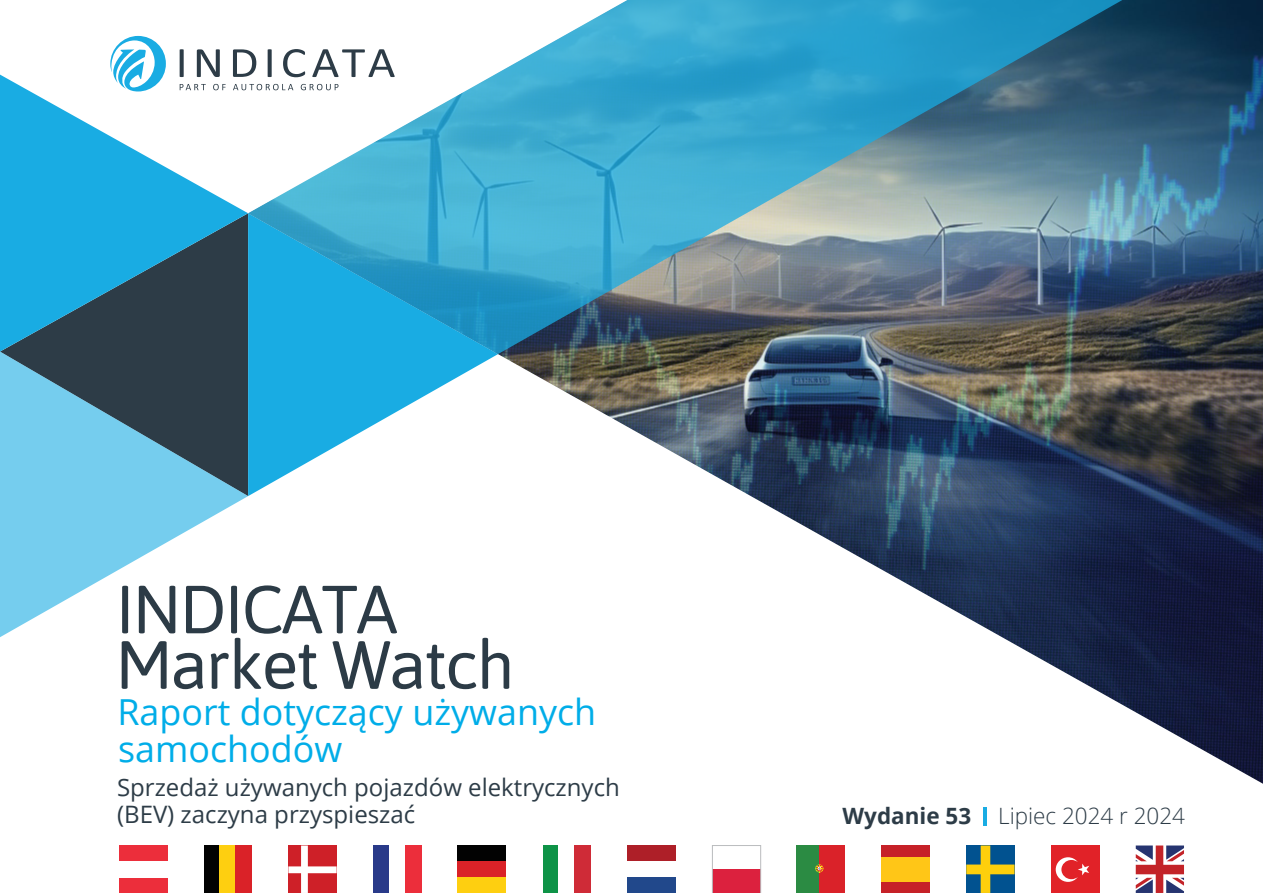
<style>
.page{position:relative;width:1263px;height:893px;background:#fff}
.page>*{position:absolute;margin:0;border:0;box-sizing:border-box;transform-origin:0 0}
.t1{font:67.8px/55.5px "Asap";letter-spacing:-.03em;color:#2c3b46}
.t2{font:35.85px/37.3px "Open Sans";color:#00ade8}
.t3{font:24px/27px "Open Sans";color:#2d3c47}
.t4{font:300 22.5px "Open Sans";color:#2d3c47}
.s1{font-weight:700}
</style>
<div class="page">
<div style="left:119px;top:845px;width:48px;height:48px;background:#ec2e3b"></div>
<div style="left:119px;top:861px;width:48px;height:17px;background:#fff"></div>
<svg style="left:288px;top:845px;width:49px;height:48px"></svg>
<div style="left:373px;top:845px;width:16px;height:48px;background:#293a89"></div>
<div style="left:405px;top:845px;width:16px;height:48px;background:#ec2e3b"></div>
<div style="left:458px;top:861px;width:48px;height:16px;background:#da2228"></div>
<div style="left:458px;top:877px;width:48px;height:16px;background:#fecf10"></div>
<div style="left:458px;top:845px;width:48px;height:16px;background:#020202"></div>
<div style="left:543px;top:845px;width:15px;height:48px;background:#0e9347"></div>
<div style="left:575px;top:845px;width:16px;height:48px;background:#cf2b37"></div>
<div style="left:204px;top:845px;width:15px;height:48px;background:#020202"></div>
<div style="left:219px;top:845px;width:17px;height:48px;background:#fecf10"></div>
<div style="left:236px;top:845px;width:16px;height:48px;background:#da2228"></div>
<div style="left:627px;top:878px;width:49px;height:15px;background:#21488b"></div>
<div style="left:627px;top:845px;width:49px;height:16px;background:#ae1f28"></div>
<div style="left:797px;top:845px;width:23px;height:48px;background:#2b8b43"></div>
<div style="left:819px;top:845px;width:26px;height:48px;background:#da2229"></div>
<svg style="left:815px;top:864px;width:8px;height:8px"></svg>
<div style="left:881px;top:845px;width:49px;height:48px;background:#c62128"></div>
<div style="left:881px;top:857px;width:49px;height:25px;background:#ffc617"></div>
<svg style="left:966px;top:845px;width:48px;height:48px;background:#5c7e60"></svg>
<div style="left:1051px;top:845px;width:48px;height:48px;background:#e12228"></div>
<svg style="left:1056px;top:857px;width:33px;height:25px"></svg>
<svg style="left:1136px;top:845px;width:48px;height:48px"></svg>
<svg style="left:712px;top:845px;width:49px;height:48px"></svg>
<img style="left:498px;top:0;width:765px;height:784px">
<svg style="left:248px;top:354px;width:250px;height:142px"></svg>
<svg style="left:0;top:352px;width:248px;height:285px;fill:#75cdee"></svg>
<img style="left:248px;top:0;width:876px;height:354px">
<svg style="left:0;top:75px;width:248px;height:277px;fill:#19ace3"></svg>
<svg style="left:180px;top:84px;width:26px;height:6px"></svg>
<svg style="left:213px;top:84px;width:13px;height:6px"></svg>
<svg style="left:233px;top:84px;width:60px;height:6px"></svg>
<svg style="left:301px;top:84px;width:37px;height:6px"></svg>
<svg style="left:110px;top:36px;width:56px;height:55px"></svg>
<svg style="left:180px;top:49px;width:4px;height:28px"></svg>
<svg style="left:197px;top:49px;width:23px;height:28px"></svg>
<svg style="left:233px;top:49px;width:23px;height:28px"></svg>
<svg style="left:268px;top:49px;width:4px;height:28px"></svg>
<svg style="left:283px;top:49px;width:22px;height:28px"></svg>
<svg style="left:312px;top:49px;width:83px;height:28px"></svg>
<hr style="left:983px;top:807px;width:4px;height:19px;background:#19ace3">
<h1 class="t1" style="left:116px;top:578px;width:400px">INDICATA<br>Market Watch</h1>
<h2 class="t2" style="left:117px;top:692px;width:480px">Raport dotyczący używanych samochodów</h2>
<p class="t3" style="left:117px;top:773px;width:504px">Sprzedaż używanych pojazdów elektrycznych (BEV) zaczyna przyspieszać</p>
<p class="t4" style="left:842px;top:801px;width:344px"><span class="s1">Wydanie 53</span> Lipiec 2024 r 2024</p>
</div>
